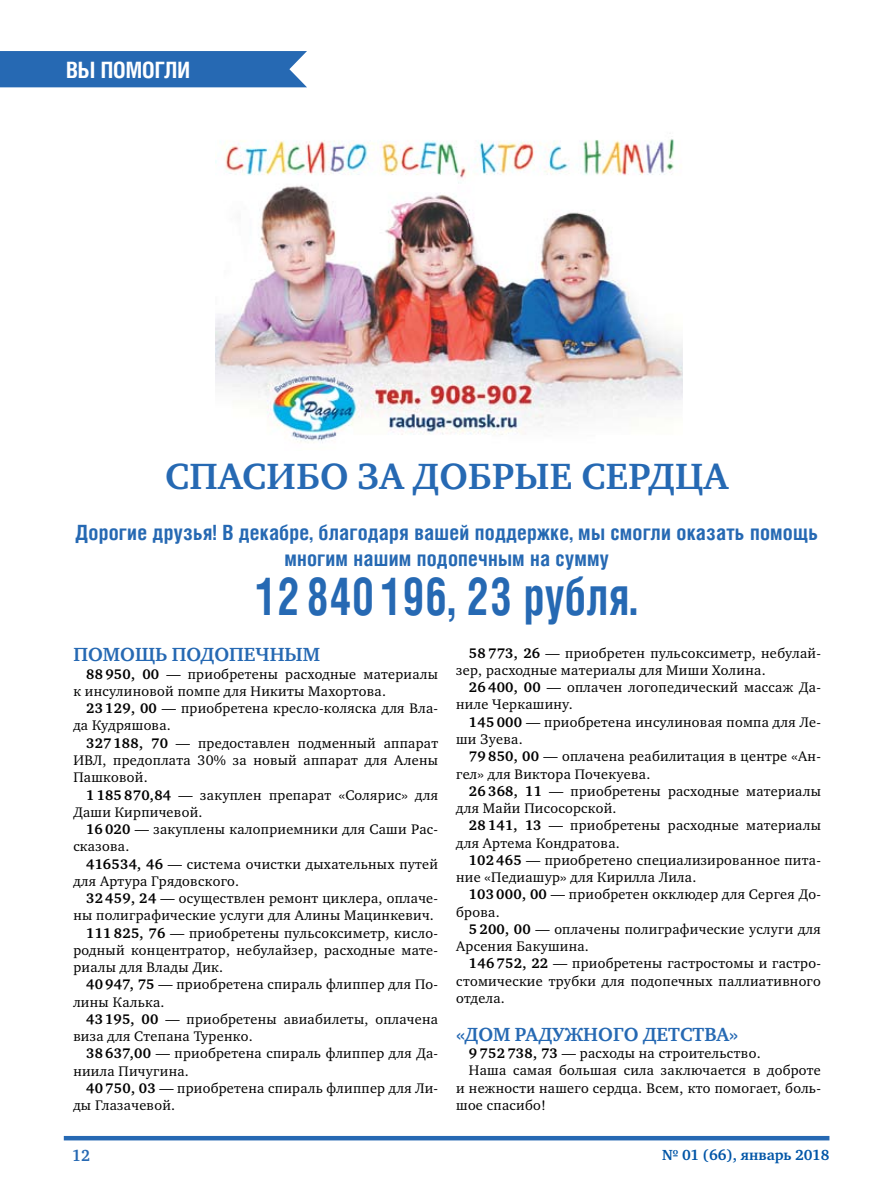
<style>
.page{position:relative;width:872px;height:1191px;background:#fff}
.page>*{position:absolute;margin:0;border:0;box-sizing:border-box;transform-origin:0 0}
.t1{font:700 52.5px "Helios Cond C";letter-spacing:.01em;color:#2669b3;scale:.85 1}
.t2{font:700 37.5px "Charter ITC";color:#2669b3}
.t3{font:700 22.5px "Helios Cond C";color:#fff}
.t4{font:700 21px/25.5px "Helios Cond C";letter-spacing:.01em;color:#2669b3;text-align:center}
.t5{font:700 19.5px "Charter ITC";color:#2669b3}
.t6{font:700 16.5px "Charter ITC";color:#2669b3;scale:.93 1}
.t7{font:700 15px "Charter ITC";color:#0055a7}
.t8{font:14.25px/17.2px "Charter ITC";letter-spacing:.02em;color:#000}
.s1{font-weight:700}
</style>
<div class="page">
<div style="left:0;top:51px;width:307px;height:36px;background:#2669b3"></div>
<img style="left:215px;top:139px;width:467px;height:304px">
<hr style="left:64px;top:1136px;width:765px;height:4px;background:#2669b3">
<h3 class="t3" style="left:66px;top:57px;width:89px">ВЫ ПОМОГЛИ</h3>
<h2 class="t2" style="left:165px;top:453px;width:27px">СПАСИБО</h2>
<h2 class="t2" style="left:358px;top:453px;width:25px">ЗАДОБРЫЕ</h2>
<h2 class="t2" style="left:581px;top:453px;width:24px">СЕРД</h2>
<h2 class="t2" style="left:675px;top:453px;width:54px">ЦА</h2>
<h3 class="t4" style="left:75px;top:519px;width:744px">Дорогие друзья! В декабре, благодаря вашей поддержке, мы смогли оказать помощь многим нашим подопечным на сумму</h3>
<h1 class="t1" style="left:256px;top:565px;width:450px">12 840 196, 23 рубля.</h1>
<h3 class="t5" style="left:73px;top:642px;width:63px">ПОМОЩЬ</h3>
<h3 class="t5" style="left:172px;top:642px;width:16px">ПОДОПЕЧНЫ</h3>
<h3 class="t5" style="left:303px;top:642px;width:19px">М</h3>
<p class="t8" style="left:73px;top:665px;width:366px;text-indent:13px"><span class="s1">88 950, 00</span> — приобретены расходные материалы к инсулиновой помпе для Никиты Махортова.</p>
<p class="t8" style="left:73px;top:699px;width:366px;text-indent:13px"><span class="s1">23 129, 00</span> — приобретена кресло-коляска для Вла&shy;да Кудряшова.</p>
<p class="t8" style="left:73px;top:734px;width:366px;text-align:justify;text-indent:13px"><span class="s1">327 188, 70</span> — предоставлен подменный аппарат ИВЛ, предоплата 30% за новый аппарат для Алены Пашковой.</p>
<p class="t8" style="left:73px;top:786px;width:366px;text-indent:13px"><span class="s1">1 185 870,84</span> — закуплен препарат «Солярис» для<br>Даши Кирпичевой.</p>
<p class="t8" style="left:73px;top:820px;width:366px;text-indent:13px"><span class="s1">16 020</span> — закуплены калоприемники для Саши Рас&shy;сказова.</p>
<p class="t8" style="left:73px;top:855px;width:366px;text-indent:13px"><span class="s1">416534, 46</span> — система очистки дыхательных путей для Артура Грядовского.</p>
<p class="t8" style="left:86px;top:889px;width:353px"><span class="s1">32 459, 24</span> — осуществлен ремонт циклера, оплаче-</p>
<p class="t8" style="left:73px;top:907px;width:362px">ны полиграфические услуги для Алины Мацинкевич.</p>
<p class="t8" style="left:86px;top:924px;width:353px"><span class="s1">111 825, 76</span> — приобретены пульсоксиметр, кисло-</p>
<p class="t8" style="left:73px;top:941px;width:366px">родный концентратор, небулайзер, расходные мате-</p>
<p class="t8" style="left:73px;top:958px;width:151px">риалы для Влады Дик.</p>
<p class="t8" style="left:86px;top:976px;width:353px"><span class="s1">40 947, 75</span> — приобретена спираль флиппер для По-</p>
<p class="t8" style="left:73px;top:993px;width:93px">лины Калька.</p>
<p class="t8" style="left:86px;top:1010px;width:353px"><span class="s1">43 195, 00</span> — приобретены авиабилеты, оплачена</p>
<p class="t8" style="left:73px;top:1027px;width:181px">виза для Степана Туренко.</p>
<p class="t8" style="left:86px;top:1045px;width:353px"><span class="s1">38 637,00</span> — приобретена спираль флиппер для Да-</p>
<p class="t8" style="left:73px;top:1062px;width:117px">ниила Пичугина.</p>
<p class="t8" style="left:86px;top:1079px;width:353px"><span class="s1">40 750, 03</span> — приобретена спираль флиппер для Ли-</p>
<p class="t8" style="left:73px;top:1096px;width:103px">ды Глазачевой.</p>
<p class="t8" style="left:456px;top:644px;width:366px;text-indent:13px"><span class="s1">58 773, 26</span> — приобретен пульсоксиметр, небулай&shy;зер, расходные материалы для Миши Холина.</p>
<p class="t8" style="left:456px;top:678px;width:366px;text-indent:13px"><span class="s1">26 400, 00</span> — оплачен логопедический массаж Да&shy;ниле Черкашину.</p>
<p class="t8" style="left:456px;top:713px;width:366px;text-indent:13px"><span class="s1">145 000</span> — приобретена инсулиновая помпа для Ле&shy;ши Зуева.</p>
<p class="t8" style="left:456px;top:747px;width:366px;text-indent:13px"><span class="s1">79 850, 00</span> — оплачена реабилитация в центре «Ан&shy;гел» для Виктора Почекуева.</p>
<p class="t8" style="left:456px;top:782px;width:366px;text-indent:13px"><span class="s1">26 368, 11</span> — приобретены расходные материалы для Майи Писосорской.</p>
<p class="t8" style="left:456px;top:817px;width:366px;text-indent:13px"><span class="s1">28 141, 13</span> — приобретены расходные материалы для Артема Кондратова.</p>
<p class="t8" style="left:456px;top:851px;width:366px;text-indent:13px"><span class="s1">102 465</span> — приобретено специализированное пита&shy;ние «Педиашур» для Кирилла Лила.</p>
<p class="t8" style="left:456px;top:886px;width:366px;text-indent:13px"><span class="s1">103 000, 00</span> — приобретен окклюдер для Сергея До&shy;брова.</p>
<p class="t8" style="left:456px;top:920px;width:366px;text-indent:13px"><span class="s1">5 200, 00</span> — оплачены полиграфические услуги для<br>Арсения Бакушина.</p>
<p class="t8" style="left:456px;top:955px;width:366px;text-align:justify;text-indent:13px"><span class="s1">146 752, 22</span> — приобретены гастростомы и гастро&shy;стомические трубки для подопечных паллиативного отдела.</p>
<h3 class="t5" style="left:456px;top:1022px;width:74px">«ДОМ РАДУЖНО</h3>
<h3 class="t5" style="left:613px;top:1022px;width:44px">ГО ДЕТСТ</h3>
<h3 class="t5" style="left:704px;top:1022px;width:35px">ВА»</h3>
<p class="t8" style="left:469px;top:1044px;width:293px"><span class="s1">9 752 738, 73</span> — расходы на строительство.</p>
<p class="t8" style="left:469px;top:1062px;width:353px">Наша самая большая сила заключается в доброте</p>
<p class="t8" style="left:456px;top:1079px;width:366px">и нежности нашего сердца. Всем, кто помогает, боль-</p>
<p class="t8" style="left:456px;top:1096px;width:91px">шое спасибо!</p>
<p class="t6" style="left:72px;top:1144px;width:21px">12</p>
<p class="t7" style="left:662px;top:1145px;width:169px">№ 01 (66), январь 2018</p>
</div>
